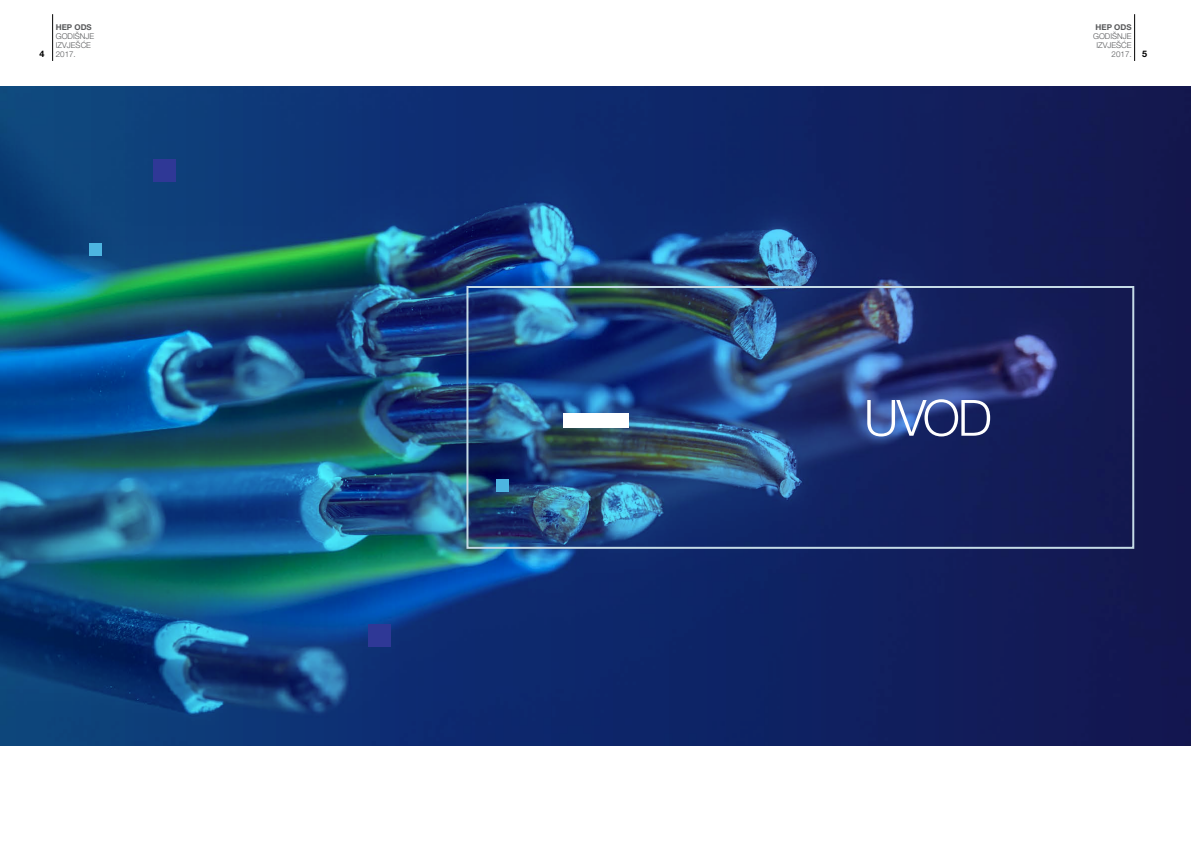
<style>
.page{position:relative;width:1191px;height:842px;background:#fff}
.page>*{position:absolute;margin:0;border:0;box-sizing:border-box;transform-origin:0 0}
.t1{font:300 50px "Helvetica Neue LT Pro";color:#fff}
.t2{font:700 9px "Helvetica Neue LT Pro";color:#000}
.t3{font:300 8px/9px "Helvetica Neue LT Pro";color:#58595b}
.t4{font:700 8px "Helvetica Neue LT Pro";color:#58595b}
.s1{font-weight:700;font-size:9px;color:#000}
</style>
<div class="page">
<hr style="left:52px;top:14px;width:1px;height:47px;background:#000">
<hr style="left:1134px;top:14px;width:1px;height:47px;background:#000">
<img style="left:0;top:86px;width:1191px;height:660px">
<div style="left:466px;top:286px;width:668px;height:263px;border:2px solid #c5dbe6"></div>
<div style="left:563px;top:414px;width:65px;height:14px;background:#fff"></div>
<div style="left:496px;top:479px;width:13px;height:13px;background:#4db5e0"></div>
<div style="left:89px;top:243px;width:13px;height:13px;background:#4db5e0"></div>
<div style="left:369px;top:624px;width:22px;height:22px;background:#2f3896"></div>
<div style="left:153px;top:159px;width:23px;height:22px;background:#2f3896"></div>
<p class="t4" style="left:56px;top:23px;width:38px">HEP ODS</p>
<p class="t3" style="left:56px;top:32px;width:40px">GODIŠNJE<br>IZVJEŠĆE</p>
<p class="t2" style="left:39px;top:49px;width:7px">4</p>
<p class="t3" style="left:56px;top:50px;width:22px">2017.</p>
<p class="t4" style="left:1095px;top:22px;width:38px">HEP ODS</p>
<p class="t3" style="left:1093px;top:31px;width:40px">GODIŠNJE</p>
<p class="t3" style="left:1096px;top:40px;width:37px">IZVJEŠĆE</p>
<p class="t3" style="left:1111px;top:49px;width:37px">2017. <span class="s1">5</span></p>
<h1 class="t1" style="left:864px;top:387px;width:129px">UVOD</h1>
</div>
